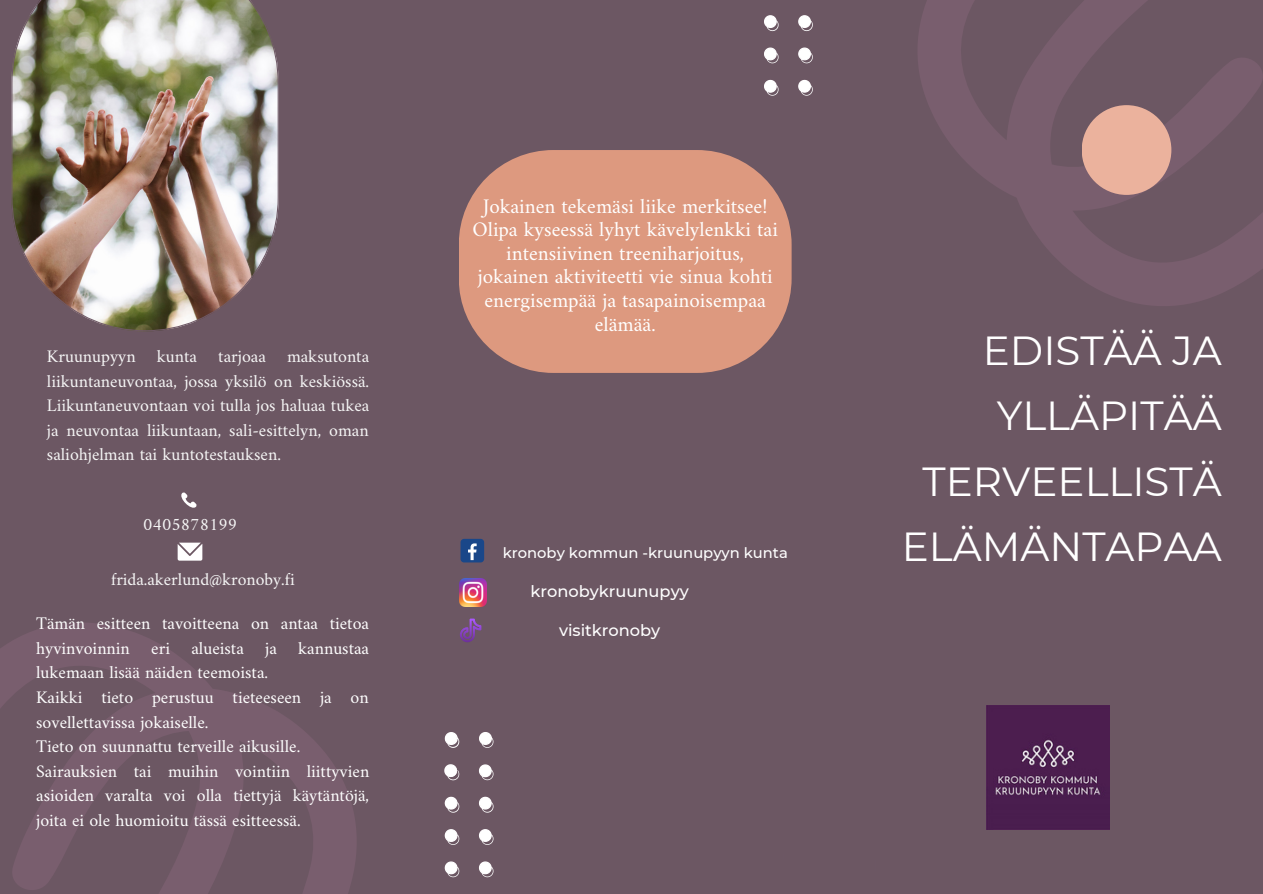
<style>
.page{position:relative;width:1263px;height:894px;background:#fff}
.page>*{position:absolute;margin:0;border:0;box-sizing:border-box;transform-origin:0 0}
.t1{font:40.5px/65.1px "Montserrat";color:#fff;text-align:right}
.t2{font:21px/23.5px "Amiri";color:#fff;text-align:center}
.t3{font:17.85px/24.6px "Amiri";color:#fff;text-align:justify}
.t4{font:17.85px/24.6px "Amiri";color:#f6f6f6;text-align:justify}
.t5{font:17.7px "Amiri";color:#f6f6f6}
.t6{font:500 16.2px "Montserrat";color:#fff}
.t7{font:500 14.7px "Montserrat";color:#fff}
</style>
<div class="page">
<div style="left:0;top:0;width:1263px;height:893px;background:#6c5763"></div>
<svg style="left:0;top:566px;width:419px;height:327px;background:#6f5866"></svg>
<svg style="left:850px;top:0;width:413px;height:369px;background:#6f5865"></svg>
<img style="left:11px;top:0;width:268px;height:331px">
<div style="left:1082px;top:105px;width:89px;height:90px;background:#ebb29d;border-radius:50%"></div>
<div style="left:459px;top:150px;width:333px;height:223px;background:#dd997f;border-radius:94px"></div>
<svg style="left:178px;top:492px;width:19px;height:19px"></svg>
<svg style="left:178px;top:542px;width:24px;height:18px"></svg>
<svg style="left:444px;top:731px;width:50px;height:146px"></svg>
<svg style="left:763px;top:0;width:50px;height:96px;background:#86757e"></svg>
<img style="left:986px;top:705px;width:124px;height:124px">
<svg style="left:460px;top:618px;width:21px;height:24px"></svg>
<img style="left:459px;top:579px;width:27px;height:27px">
<div style="left:460px;top:538px;width:24px;height:24px;background:#1a4789;border-radius:4px"></div>
<svg style="left:468px;top:543px;width:9px;height:17px"></svg>
<p class="t4" style="left:47px;top:343px;width:324px">Kruunupyyn kunta tarjoaa maksutonta liikuntaneuvontaa, jossa yksilö on keskiössä.<br>Liikuntaneuvontaan voi tulla jos haluaa tukea ja neuvontaa liikuntaan, sali-esittelyn, oman saliohjelman tai kuntotestauksen.</p>
<p class="t5" style="left:143px;top:513px;width:96px">0405878199</p>
<p class="t5" style="left:111px;top:568px;width:185px">frida.akerlund@kronoby.fi</p>
<p class="t3" style="left:36px;top:610px;width:334px">Tämän esitteen tavoitteena on antaa tietoa hyvinvoinnin eri alueista ja kannustaa lukemaan lisää näiden teemoista.</p>
<p class="t3" style="left:36px;top:684px;width:334px">Kaikki tieto perustuu tieteeseen ja on sovellettavissa jokaiselle.</p>
<p class="t3" style="left:36px;top:733px;width:266px">Tieto on suunnattu terveille aikusille.</p>
<p class="t3" style="left:36px;top:758px;width:335px">Sairauksien tai muihin vointiin liittyvien asioiden varalta voi olla tiettyjä käytäntöjä, joita ei ole huomioitu tässä esitteessä.</p>
<p class="t2" style="left:472px;top:193px;width:307px">Jokainen tekemäsi liike merkitsee!<br>Olipa kyseessä lyhyt kävelylenkki tai intensiivinen treeniharjoitus, jokainen aktiviteetti vie sinua kohti energisempää ja tasapainoisempaa elämää.</p>
<p class="t7" style="left:503px;top:544px;width:287px">kronoby kommun -kruunupyyn kunta</p>
<p class="t6" style="left:531px;top:581px;width:160px">kronobykruunupyy</p>
<p class="t6" style="left:559px;top:619px;width:103px">visitkronoby</p>
<p class="t1" style="left:902px;top:318px;width:321px">EDISTÄÄ JA<br>YLLÄPITÄÄ<br>TERVEELLISTÄ<br>ELÄMÄNTAPAA</p>
</div>
